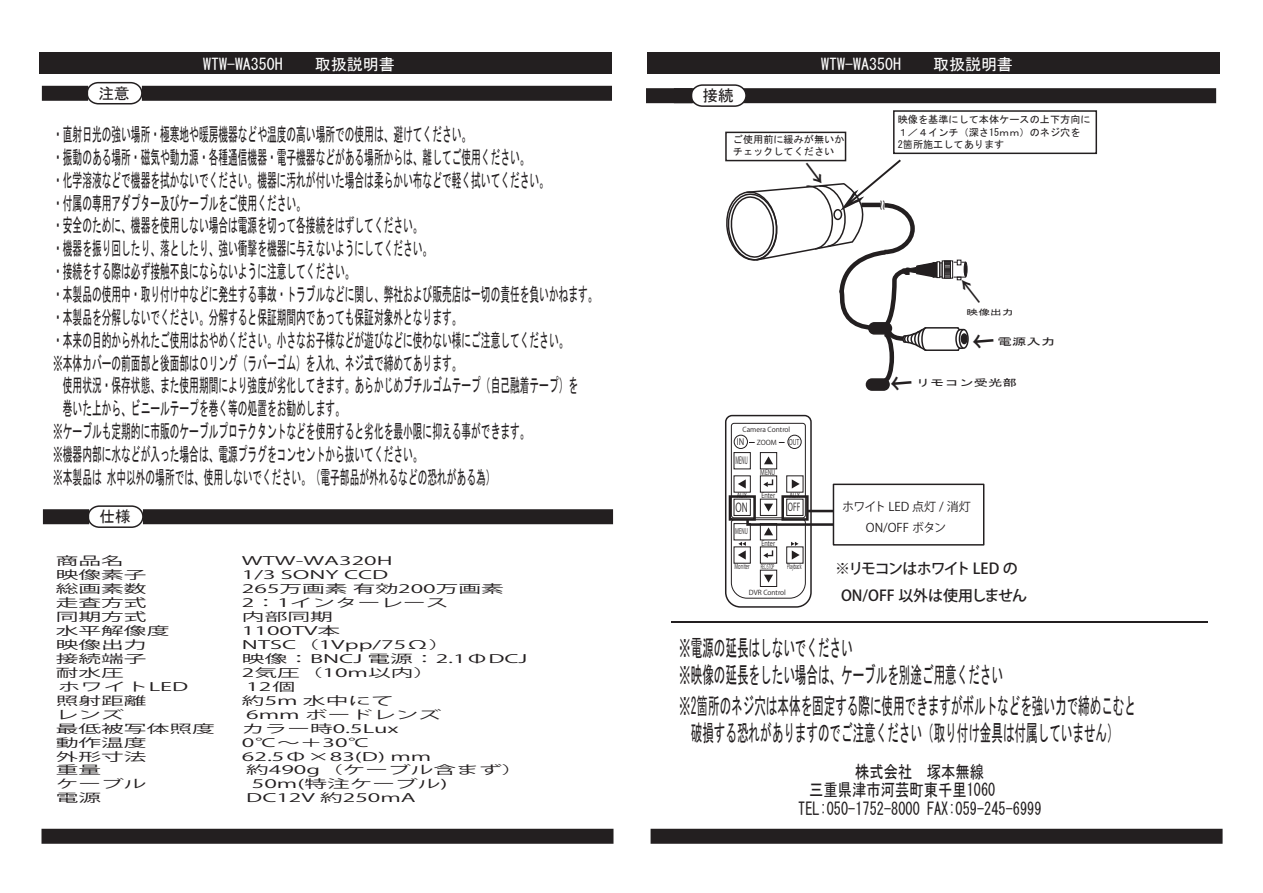
<style>
.page{position:relative;width:1263px;height:893px;background:#fff}
.page>*{position:absolute;margin:0;border:0;box-sizing:border-box;transform-origin:0 0}
.t1{font:22.8px/27.3px "MS Gothic";color:#231f20;scale:.51 1}
.t2{font:19.05px/22.8px "MS Gothic";color:#231f20;scale:.51 1}
.t3{font:17.55px "MS Gothic";color:#231f20;scale:.82 1}
.t4{font:16.05px "MS Gothic";color:#fff}
.t5{font:15.6px "MS Gothic";color:#231f20}
.t6{font:500 15px/26.2px "Koz Go Pr 6 N";letter-spacing:-.05em;color:#231f20}
.t7{font:12.3px "Helvetica 75 Bold 90 ms RKSJ H";color:#231f20;scale:.69 1}
.t8{font:12px/21px "Hira Kaku Pro W3 90 ms RKSJ H";color:#231f20;text-align:center}
.t9{font:11.7px "DF Maru Gothic Md WING 90 ms RKSJ H";color:#231f20;scale:1.95 1}
.t10{font:10.95px "Helvetica 75 Bold 90 ms RKSJ H";color:#231f20;scale:.65 1}
.t11{font:10.2px/12.1px "MS Gothic";color:#231f20}
.t12{font:9.9px "Helvetica 75 Bold 90 ms RKSJ H";color:#231f20;scale:.45 1}
.t13{font:9.75px "MS Gothic";color:#231f20;scale:1.49 1}
.t14{font:8.85px "Helvetica 75 Bold 90 ms RKSJ H";color:#231f20;scale:.89 1}
.t15{font:7.95px "MS Gothic";color:#231f20;scale:1.49 1}
.t16{font:7.8px "Helvetica 75 Bold 90 ms RKSJ H";color:#231f20;scale:.59 1}
.t17{font:7.8px "Helvetica 75 Bold 90 ms RKSJ H";color:#231f20;scale:.69 1}
.t18{font:7.2px "Helvetica 65 Medium 90 ms RKSJ H";color:#231f20;scale:.75 1}
.t19{font:7.2px "Helvetica 65 Medium 90 ms RKSJ H";color:#231f20;scale:.81 1}
.t20{font:7.2px "Helvetica 65 Medium 90 ms RKSJ H";color:#231f20;scale:.51 1}
.t21{font:7.2px "Helvetica 65 Medium 90 ms RKSJ H";color:#231f20;scale:.59 1}
.t22{font:6.75px "Helvetica 65 Medium 90 ms RKSJ H";color:#231f20}
.t23{font:6.75px "Helvetica 75 Bold 90 ms RKSJ H";color:#231f20}
.t24{font:6.6px "MS Gothic";color:#231f20;scale:1.87 1}
.t25{font:6.45px "Helvetica 65 Medium 90 ms RKSJ H";color:#231f20;scale:.46 1}
</style>
<div class="page">
<div style="left:674px;top:88px;width:542px;height:15px;background:#231f20"></div>
<div style="left:42px;top:829px;width:571px;height:15px;background:#231f20"></div>
<div style="left:651px;top:829px;width:571px;height:15px;background:#231f20"></div>
<div style="left:40px;top:52px;width:572px;height:22px;background:#231f20"></div>
<svg style="left:86px;top:81px;width:57px;height:24px"></svg>
<div style="left:142px;top:86px;width:470px;height:15px;background:#231f20"></div>
<div style="left:42px;top:86px;width:46px;height:15px;background:#231f20"></div>
<div style="left:646px;top:88px;width:46px;height:15px;background:#231f20"></div>
<div style="left:893px;top:110px;width:204px;height:44px;border:2px solid #231f20"></div>
<div style="left:647px;top:52px;width:572px;height:22px;background:#231f20"></div>
<svg style="left:87px;top:505px;width:57px;height:23px"></svg>
<div style="left:143px;top:509px;width:470px;height:15px;background:#231f20"></div>
<div style="left:43px;top:509px;width:46px;height:15px;background:#231f20"></div>
<div style="left:833px;top:484px;width:151px;height:62px;background:#fff;border:1px solid #231f20"></div>
<hr style="left:671px;top:621px;width:537px;height:1px;background:#231f20">
<svg style="left:725px;top:414px;width:111px;height:194px"></svg>
<svg style="left:690px;top:84px;width:304px;height:307px"></svg>
<p class="t5" style="left:98px;top:86px;width:33px">注意</p>
<p class="t4" style="left:203px;top:56px;width:193px">WTW-WA350H　　取扱説明書</p>
<p class="t4" style="left:821px;top:56px;width:193px">WTW-WA350H　　取扱説明書</p>
<p class="t5" style="left:703px;top:88px;width:33px">接続</p>
<p class="t2" style="left:53px;top:123px;width:1069px">・直射日光の強い場所・極寒地や暖房機器などや温度の高い場所での使用は、避けてください。<br>・振動のある場所・磁気や動力源・各種通信機器・電子機器などがある場所からは、離してご使用ください。<br>・化学溶液などで機器を拭かないでください。機器に汚れが付いた場合は柔らかい布などで軽く拭いてください。<br>・付属の専用アダプター及びケーブルをご使用ください。<br>・安全のために、機器を使用しない場合は電源を切って各接続をはずしてください。<br>・機器を振り回したり、落としたり、強い衝撃を機器に与えないようにしてください。<br>・接続をする際は必ず接触不良にならないように注意してください。<br>・本製品の使用中・取り付け中などに発生する事故・トラブルなどに関し、弊社および販売店は一切の責任を負いかねます。・本製品を分解しないでください。分解すると保証期間内であっても保証対象外となります。<br>・本来の目的から外れたご使用はおやめください。小さなお子様などが遊びなどに使わない様にご注意してください。<br>※本体カバーの前面部と後面部はＯリング（ラバーゴム）を入れ、ネジ式で締めてあります。<br>　使用状況・保存状態、また使用期間により強度が劣化してきます。あらかじめブチルゴムテープ（自己融着テープ）を<br>　巻いた上から、ビニールテープを巻く等の処置をお勧めします。<br>※ケーブルも定期的に市販のケーブルプロテクタントなどを使用すると劣化を最小限に抑える事ができます。<br>※機器内部に水などが入った場合は、電源プラグをコンセントから抜いてください。<br>※本製品は 水中以外の場所では、使用しないでください。（電子部品が外れるなどの恐れがある為）</p>
<p class="t5" style="left:100px;top:509px;width:33px">仕様</p>
<p class="t9" style="left:56px;top:554px;width:36px">商品名</p>
<p class="t9" style="left:242px;top:554px;width:79px">WTW-WA320H</p>
<p class="t9" style="left:56px;top:568px;width:48px">映像素子</p>
<p class="t9" style="left:242px;top:568px;width:77px">1/3 SONY CCD</p>
<p class="t9" style="left:56px;top:582px;width:48px">総画素数</p>
<p class="t9" style="left:242px;top:582px;width:136px">265万画素 有効200万画素</p>
<p class="t9" style="left:56px;top:596px;width:48px">走査方式</p>
<p class="t9" style="left:242px;top:596px;width:107px">2：1インターレース</p>
<p class="t9" style="left:56px;top:610px;width:48px">同期方式</p>
<p class="t9" style="left:242px;top:610px;width:48px">内部同期</p>
<p class="t9" style="left:56px;top:624px;width:60px">水平解像度</p>
<p class="t9" style="left:242px;top:624px;width:52px">1100TV本</p>
<p class="t9" style="left:56px;top:638px;width:48px">映像出力</p>
<p class="t9" style="left:242px;top:638px;width:109px">NTSC（1Vpp/75Ω）</p>
<p class="t9" style="left:56px;top:652px;width:48px">接続端子</p>
<p class="t9" style="left:242px;top:652px;width:148px">映像：BNCJ 電源：2.1ΦDCJ</p>
<p class="t9" style="left:56px;top:666px;width:36px">耐水圧</p>
<p class="t9" style="left:242px;top:666px;width:101px">2気圧（10m以内）</p>
<p class="t9" style="left:58px;top:680px;width:68px">ホワイトLED</p>
<p class="t9" style="left:246px;top:680px;width:27px">12個</p>
<p class="t9" style="left:56px;top:694px;width:48px">照射距離</p>
<p class="t9" style="left:242px;top:694px;width:79px">約5m 水中にて</p>
<p class="t9" style="left:56px;top:708px;width:36px">レンズ</p>
<p class="t9" style="left:246px;top:708px;width:101px">6mm ボードレンズ</p>
<p class="t9" style="left:56px;top:722px;width:83px">最低被写体照度</p>
<p class="t9" style="left:242px;top:722px;width:82px">カラー時0.5Lux</p>
<p class="t9" style="left:56px;top:736px;width:48px">動作温度</p>
<p class="t9" style="left:242px;top:736px;width:67px">0℃～＋30℃</p>
<p class="t9" style="left:56px;top:750px;width:48px">外形寸法</p>
<p class="t9" style="left:242px;top:750px;width:99px">62.5Ф×83(D) mm</p>
<p class="t9" style="left:56px;top:764px;width:25px">重量</p>
<p class="t9" style="left:246px;top:764px;width:144px">約490g（ケーブル含まず）</p>
<p class="t9" style="left:56px;top:778px;width:48px">ケーブル</p>
<p class="t9" style="left:252px;top:778px;width:102px">50m(特注ケーブル)</p>
<p class="t9" style="left:56px;top:791px;width:25px">電源</p>
<p class="t9" style="left:246px;top:791px;width:88px">DC12V 約250mA</p>
<p class="t11" style="left:733px;top:133px;width:113px">ご使用前に緩みが無いかチェックしてください</p>
<p class="t11" style="left:898px;top:114px;width:194px">映像を基準にして本体ケースの上下方向に<br>１／４インチ（深さ15ｍｍ）のネジ穴を<br>2箇所施工してあります</p>
<p class="t24" style="left:886px;top:199px;width:8px;rotate:90deg">～～</p>
<p class="t15" style="left:967px;top:308px;width:33px">映像出力</p>
<p class="t13" style="left:997px;top:336px;width:40px">電源入力</p>
<p class="t13" style="left:916px;top:378px;width:69px">リモコン受光部</p>
<p class="t23" style="left:742px;top:426px;width:49px">Camera Control</p>
<p class="t14" style="left:737px;top:437px;width:10px">IN</p>
<p class="t12" style="left:735px;top:455px;width:29px">MENU</p>
<p class="t7" style="left:736px;top:500px;width:19px">ON</p>
<p class="t10" style="left:788px;top:501px;width:21px">OFF</p>
<p class="t17" style="left:789px;top:438px;width:17px">OUT</p>
<p class="t22" style="left:757px;top:438px;width:21px">ZOOM</p>
<p class="t18" style="left:760px;top:468px;width:22px">MENU</p>
<p class="t18" style="left:737px;top:491px;width:16px">AUX</p>
<p class="t19" style="left:761px;top:491px;width:18px">Enter</p>
<p class="t18" style="left:789px;top:491px;width:16px">AUX</p>
<p class="t16" style="left:735px;top:527px;width:23px">MENU</p>
<p class="t19" style="left:761px;top:539px;width:18px">Enter</p>
<p class="t21" style="left:735px;top:562px;width:27px">Moniter</p>
<p class="t25" style="left:761px;top:563px;width:31px">REC/STOP</p>
<p class="t20" style="left:787px;top:562px;width:30px">Playback</p>
<p class="t22" style="left:749px;top:589px;width:39px">DVR Control</p>
<p class="t8" style="left:842px;top:496px;width:130px">ホワイト LED 点灯 / 消灯<br>ON/OFF ボタン</p>
<p class="t6" style="left:841px;top:556px;width:188px;text-indent:-6px">※リモコンはホワイト LED の<br>ON/OFF 以外は使用しません</p>
<p class="t1" style="left:679px;top:634px;width:636px">※電源の延長はしないでください<br>※映像の延長をしたい場合は、ケーブルを別途ご用意ください</p>
<p class="t1" style="left:679px;top:692px;width:897px">※2箇所のネジ穴は本体を固定する際に使用できますがボルトなどを強い力で締めこむと　破損する恐れがありますのでご注意ください（取り付け金具は付属していません）</p>
<p class="t3" style="left:855px;top:763px;width:159px">株式会社 塚本無線</p>
<p class="t3" style="left:809px;top:781px;width:228px">三重県津市河芸町東千里1060</p>
<p class="t3" style="left:798px;top:800px;width:298px">TEL:050-1752-8000 FAX:059-245-6999</p>
</div>
